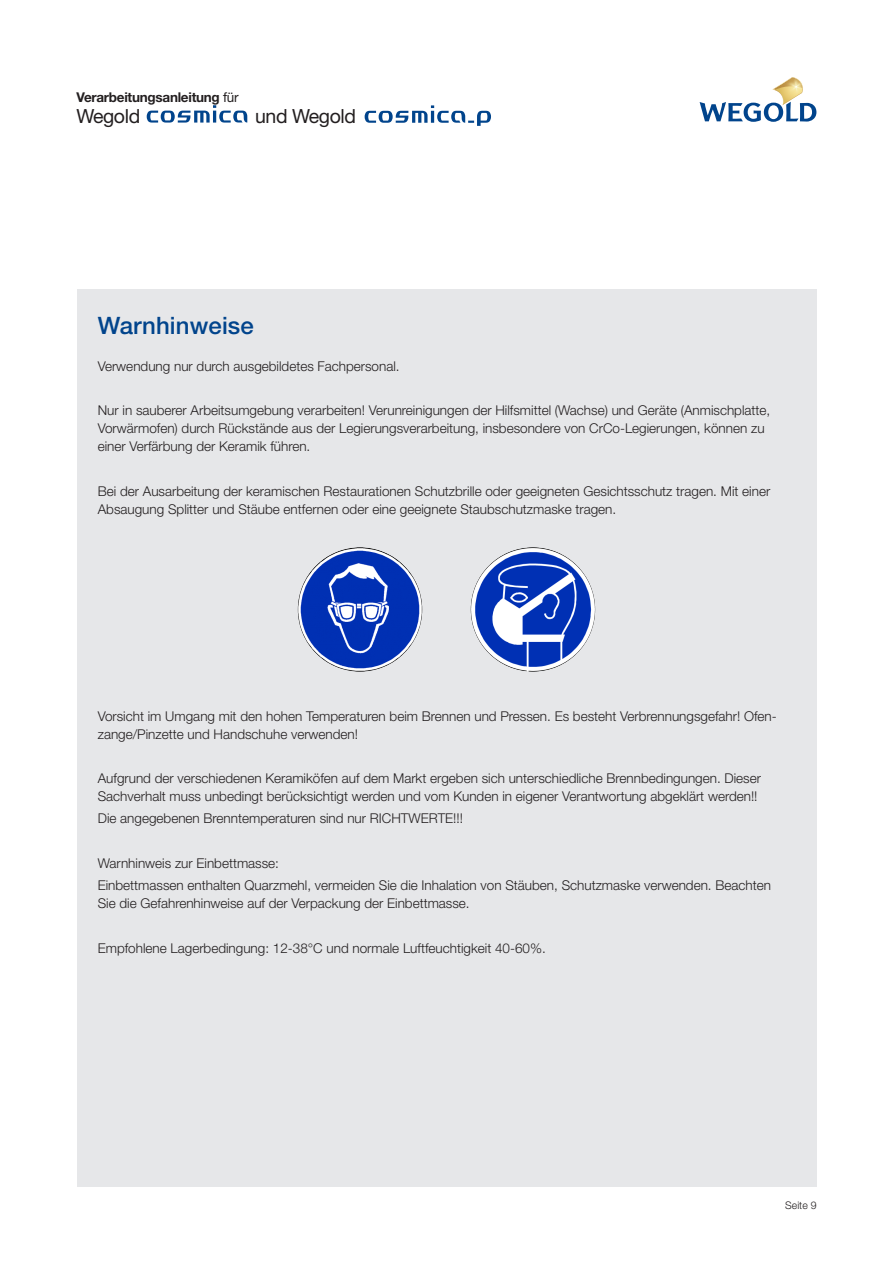
<style>
.page{position:relative;width:893px;height:1263px;background:#fff}
.page>*{position:absolute;margin:0;border:0;box-sizing:border-box;transform-origin:0 0}
.Titel_small{font:500 24px "Helvetica Neue LT Std";letter-spacing:.005em;color:#01448c}
._04_Copy_Medium_Head{font:19.5px "Helvetica Neue LT Std";letter-spacing:-.02em;color:#231f20}
.Lauftext{font:300 13.5px/18px "Helvetica Neue LT Std";color:#231f20}
._04_Copy_Medium_Head-2{font:700 13.5px "Helvetica Neue LT Std";letter-spacing:-.02em;color:#231f20}
.Lauftext-2{font:300 10.5px "Helvetica Neue LT Std";color:#231f20}
.s1{font-weight:400}
</style>
<div class="page">
<div style="left:77px;top:289px;width:739px;height:897px;background:#e6e7e9"></div>
<svg style="left:700px;top:77px;width:116px;height:45px"></svg>
<svg style="left:147px;top:105px;width:100px;height:18px"></svg>
<svg style="left:365px;top:105px;width:126px;height:21px"></svg>
<img style="left:471px;top:547px;width:124px;height:125px;border-radius:62px">
<img style="left:298px;top:547px;width:124px;height:125px;border-radius:62px">
<p class="_04_Copy_Medium_Head-2" style="left:77px;top:89px;width:163px">Verarbeitungsanleitung <span class="s1">für</span></p>
<p class="_04_Copy_Medium_Head" style="left:77px;top:104px;width:65px">Wegold</p>
<p class="_04_Copy_Medium_Head" style="left:255px;top:104px;width:102px">und Wegold</p>
<p class="Titel_small" style="left:98px;top:311px;width:158px">Warnhinweise</p>
<p class="Lauftext" style="left:98px;top:356px;width:303px">Verwendung nur durch ausgebildetes Fachpersonal.</p>
<p class="Lauftext" style="left:98px;top:401px;width:674px">Nur in sauberer Arbeitsumgebung verarbeiten! Verunreinigungen der Hilfsmittel (Wachse) und Geräte (Anmischplatte,<br>Vorwärmofen) durch Rückstände aus der Legierungsverarbeitung, insbesondere von CrCo-Legierungen, können zu einer Verfärbung der Keramik führen.</p>
<p class="Lauftext" style="left:98px;top:481px;width:674px">Bei der Ausarbeitung der keramischen Restaurationen Schutzbrille oder geeigneten Gesichtsschutz tragen. Mit einer<br>Absaugung Splitter und Stäube entfernen oder eine geeignete Staubschutzmaske tragen.</p>
<p class="Lauftext" style="left:98px;top:706px;width:680px">Vorsicht im Umgang mit den hohen Temperaturen beim Brennen und Pressen. Es besteht Verbrennungsgefahr! Ofen&shy;zange/Pinzette und Handschuhe verwenden!</p>
<p class="Lauftext" style="left:98px;top:769px;width:665px">Aufgrund der verschiedenen Keramiköfen auf dem Markt ergeben sich unterschiedliche Brennbedingungen. Dieser<br>Sachverhalt muss unbedingt berücksichtigt werden und vom Kunden in eigener Verantwortung abgeklärt werden!!</p>
<p class="Lauftext" style="left:98px;top:809px;width:367px">Die angegebenen Brenntemperaturen sind nur RICHTWERTE!!!</p>
<p class="Lauftext" style="left:98px;top:854px;width:183px">Warnhinweis zur Einbettmasse:</p>
<p class="Lauftext" style="left:98px;top:876px;width:675px">Einbettmassen enthalten Quarzmehl, vermeiden Sie die Inhalation von Stäuben, Schutzmaske verwenden. Beachten<br>Sie die Gefahrenhinweise auf der Verpackung der Einbettmasse.</p>
<p class="Lauftext" style="left:98px;top:939px;width:450px">Empfohlene Lagerbedingung: 12-38°C und normale Luftfeuchtigkeit 40-60%.</p>
<p class="Lauftext-2" style="left:785px;top:1199px;width:33px">Seite 9</p>
</div>
